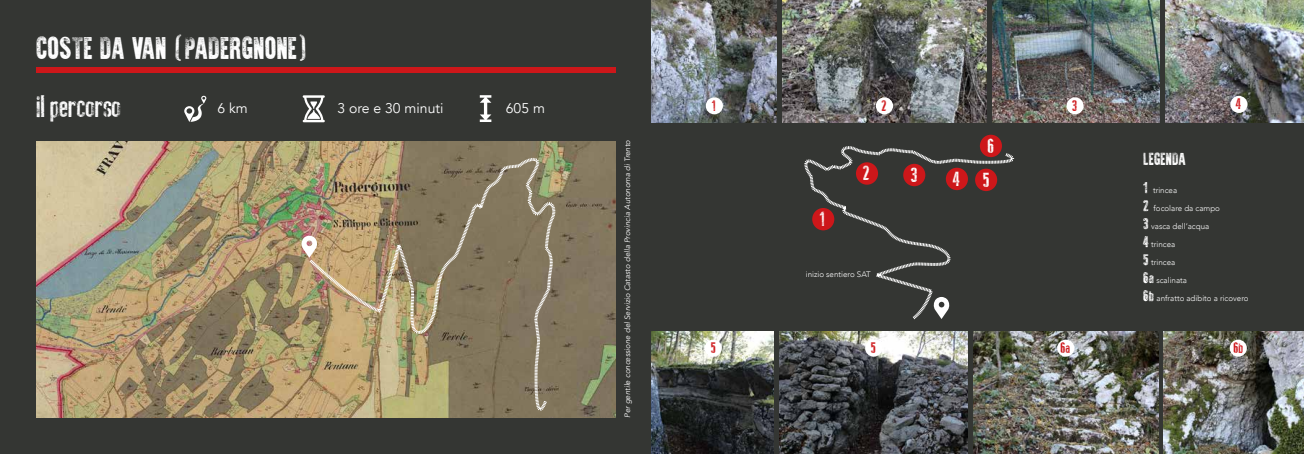
<style>
.page{position:relative;width:1304px;height:454px;background:#343633}
.page>*{position:absolute;margin:0;border:0;box-sizing:border-box;transform-origin:0 0}
.t1{font:31px "New Press Eroded";color:#fff}
.t2{font:27px "Waris Over";color:#fff}
.t3{font:20px "New Press Eroded";color:#fff}
.t4{font:15px "New Press Eroded";color:#cd171a}
.t5{font:15px "Waris Over";color:#fff}
.t6{font:14px "Avenir";color:#fff}
.t7{font:300 8px "Avenir";color:#fff}
.t8{font:italic 7.8px "Avenir";color:#fff}
.s1{font-family:"New Press Eroded";font-size:35px}
.s2{font-family:"New Press Eroded";font-weight:700;font-size:15px}
</style>
<div class="page">
<img style="left:36px;top:142px;width:580px;height:276px">
<img style="left:309px;top:157px;width:247px;height:254px">
<svg style="left:804px;top:145px;width:211px;height:174px"></svg>
<img style="left:992px;top:0;width:167px;height:122px">
<img style="left:1165px;top:0;width:139px;height:122px">
<img style="left:973px;top:332px;width:185px;height:122px">
<img style="left:1164px;top:332px;width:140px;height:122px">
<img style="left:652px;top:0;width:125px;height:122px">
<img style="left:652px;top:332px;width:122px;height:122px">
<img style="left:782px;top:0;width:204px;height:122px">
<img style="left:780px;top:332px;width:188px;height:122px">
<svg style="left:184px;top:96px;width:22px;height:26px"></svg>
<svg style="left:480px;top:95px;width:11px;height:27px"></svg>
<div style="left:36px;top:67px;width:580px;height:6px;background:#cd171a"></div>
<div style="left:812px;top:208px;width:22px;height:22px;background:#cd171a;border-radius:50%"></div>
<div style="left:946px;top:168px;width:22px;height:22px;background:#cd171a;border-radius:50%"></div>
<div style="left:975px;top:169px;width:22px;height:22px;background:#cd171a;border-radius:50%"></div>
<div style="left:980px;top:135px;width:22px;height:22px;background:#cd171a;border-radius:50%"></div>
<div style="left:903px;top:164px;width:22px;height:22px;background:#cd171a;border-radius:50%"></div>
<div style="left:856px;top:162px;width:22px;height:23px;background:#cd171a;border-radius:50%"></div>
<div style="left:706px;top:97px;width:17px;height:17px;background:#fff;border-radius:50%"></div>
<div style="left:876px;top:97px;width:17px;height:17px;background:#fff;border-radius:50%"></div>
<div style="left:1066px;top:97px;width:18px;height:17px;background:#fff;border-radius:50%"></div>
<div style="left:705px;top:339px;width:17px;height:17px;background:#fff;border-radius:50%"></div>
<div style="left:865px;top:339px;width:17px;height:17px;background:#fff;border-radius:50%"></div>
<div style="left:1057px;top:339px;width:17px;height:17px;background:#fff;border-radius:50%"></div>
<div style="left:1230px;top:339px;width:17px;height:17px;background:#fff;border-radius:50%"></div>
<div style="left:1230px;top:96px;width:17px;height:17px;background:#fff;border-radius:50%"></div>
<svg style="left:303px;top:95px;width:22px;height:27px"></svg>
<svg style="left:302px;top:235px;width:15px;height:23px"></svg>
<svg style="left:934px;top:297px;width:15px;height:22px"></svg>
<h2 class="t2" style="left:36px;top:36px;width:275px">COSTE DA VAN <span class="s1">(</span>PADERGNONE<span class="s1">)</span></h2>
<h1 class="t1" style="left:36px;top:91px;width:86px">il percorso</h1>
<h3 class="t6" style="left:218px;top:100px;width:32px">6 km</h3>
<h3 class="t6" style="left:337px;top:100px;width:108px">3 ore e 30 minuti</h3>
<h3 class="t6" style="left:506px;top:100px;width:41px">605 m</h3>
<p class="t8" style="left:623px;top:418px;width:279px;rotate:-90deg">Per gentile concessione del Servizio Catasto della Provincia Autonoma di Trento</p>
<h3 class="t4" style="left:711px;top:98px;width:6px">1</h3>
<h3 class="t4" style="left:881px;top:98px;width:6px">2</h3>
<h3 class="t4" style="left:1072px;top:98px;width:6px">3</h3>
<h3 class="t3" style="left:819px;top:209px;width:7px">1</h3>
<h3 class="t3" style="left:863px;top:163px;width:8px">2</h3>
<h3 class="t3" style="left:911px;top:165px;width:8px">3</h3>
<p class="t7" style="left:806px;top:270px;width:67px">inizio sentiero SAT</p>
<h3 class="t3" style="left:987px;top:136px;width:8px">6</h3>
<h3 class="t3" style="left:953px;top:169px;width:38px">4 5</h3>
<h3 class="t4" style="left:1236px;top:96px;width:7px">4</h3>
<h3 class="t5" style="left:1143px;top:152px;width:44px">LEGENDA</h3>
<p class="t7" style="left:1143px;top:185px;width:35px"><span class="s2">1</span> trincea</p>
<p class="t7" style="left:1143px;top:203px;width:78px"><span class="s2">2</span> focolare da campo</p>
<p class="t7" style="left:1143px;top:221px;width:68px"><span class="s2">3</span> vasca dell’acqua</p>
<p class="t7" style="left:1143px;top:239px;width:34px"><span class="s2">4</span> trincea</p>
<p class="t7" style="left:1143px;top:257px;width:34px"><span class="s2">5</span> trincea</p>
<p class="t7" style="left:1143px;top:275px;width:45px"><span class="s2">6a</span> scalinata</p>
<p class="t7" style="left:1143px;top:293px;width:107px"><span class="s2">6b</span> anfratto adibito a ricovero</p>
<h3 class="t4" style="left:711px;top:340px;width:6px">5</h3>
<h3 class="t4" style="left:871px;top:340px;width:6px">5</h3>
<h3 class="t4" style="left:1061px;top:340px;width:11px">6a</h3>
<h3 class="t4" style="left:1233px;top:340px;width:11px">6b</h3>
</div>
